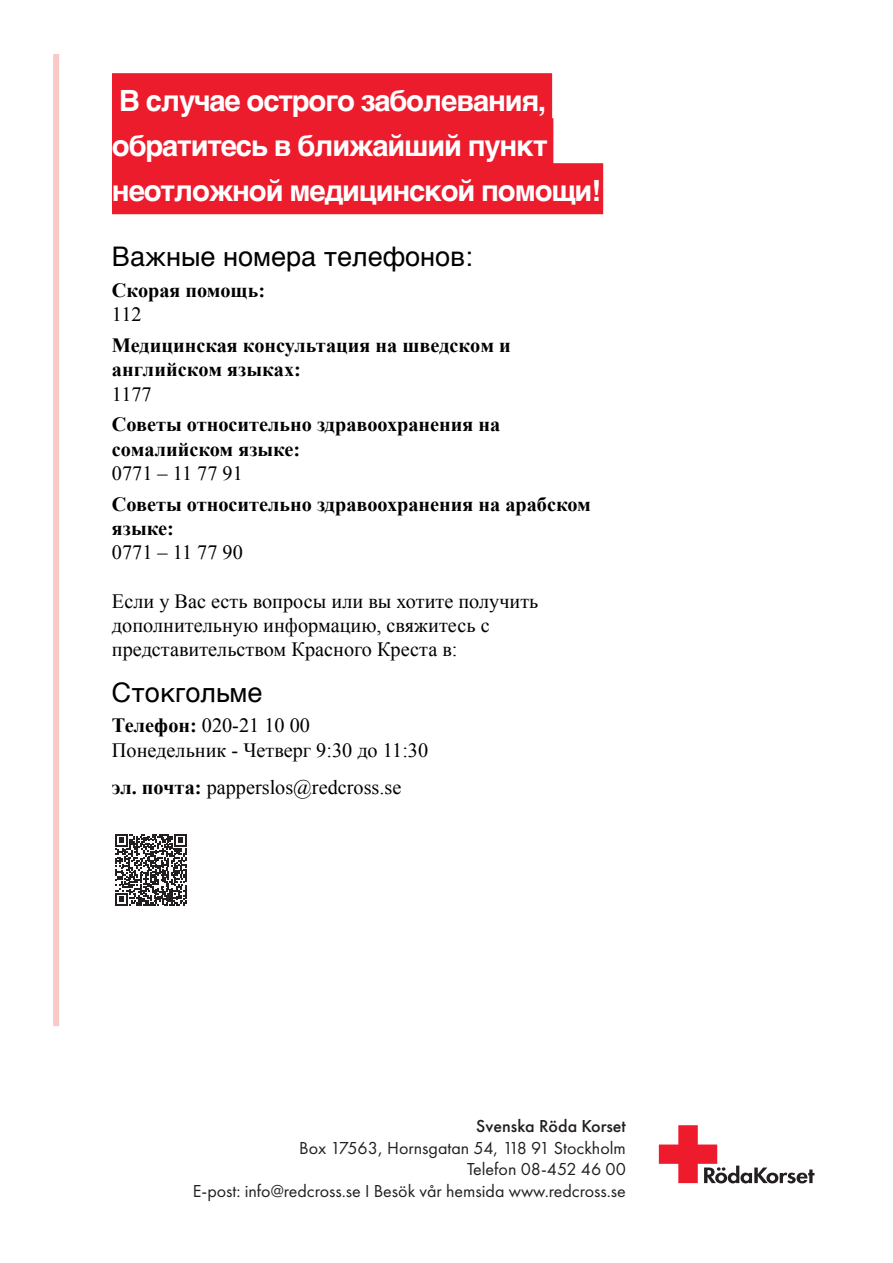
<style>
.page{position:relative;width:893px;height:1263px;background:#fff}
.page>*{position:absolute;margin:0;border:0;box-sizing:border-box;transform-origin:0 0}
.t1{font:700 29.25px/45px "Helvetica";letter-spacing:-.04em;color:#fff}
.t2{font:27px "Helvetica";color:#000001}
.t3{font:20.25px/24.3px "Times New Roman";color:#000001}
.t4{font:700 20.25px/24.3px "Times New Roman";color:#000001}
.t5{font:700 20.25px/24.3px "Times New Roman";color:#000001}
.t6{font:18px/21.6px "Futura PT Book";color:#231f20;text-align:right}
.t7{font:18px "Futura PT Medium";color:#231f20}
.s1{font-weight:400}
.s2{font-style:inherit}
.s3{font-weight:700}
</style>
<div class="page">
<div style="left:112px;top:73px;width:440px;height:51px;background:#ec1c2d"></div>
<div style="left:112px;top:118px;width:441px;height:51px;background:#ec1c2d"></div>
<div style="left:112px;top:163px;width:491px;height:51px;background:#ec1c2d"></div>
<svg style="left:659px;top:1125px;width:155px;height:58px"></svg>
<svg style="left:116px;top:834px;width:71px;height:71px"></svg>
<div style="left:53px;top:54px;width:6px;height:972px;background:#fac9c7"></div>
<h1 class="t1" style="left:112px;top:79px;width:491px">В случае острого заболевания, обратитесь в ближайший пункт неотложной медицинской помощи!</h1>
<h2 class="t2" style="left:112px;top:236px;width:362px">Важные номера телефонов:</h2>
<p class="t4" style="left:112px;top:278px;width:155px">Скорая помощь:</p>
<p class="t4" style="left:112px;top:299px;width:400px;line-height:30.8px"><span class="s1">112<br></span>Медицинская консультация <span class="s2">на шведском и</span></p>
<p class="t5" style="left:112px;top:357px;width:190px">английском языках<span class="s2">:<br></span><span class="s1">1177</span></p>
<p class="t4" style="left:112px;top:412px;width:390px">Советы относительно здравоохранения на сомалийском языке:</p>
<p class="t3" style="left:112px;top:461px;width:132px">0771 – 11 77 91</p>
<p class="t4" style="left:112px;top:491px;width:481px">Советы относительно здравоохранения на арабском языке:</p>
<p class="t3" style="left:112px;top:540px;width:132px">0771 – 11 77 90</p>
<p class="t3" style="left:112px;top:588px;width:428px">Если у Вас есть вопросы или вы хотите получить дополнительную информацию, свяжитесь с представительством Красного Креста в:</p>
<h2 class="t2" style="left:112px;top:671px;width:152px">Стокгольме</h2>
<p class="t3" style="left:112px;top:713px;width:318px"><span class="s3">Телефон:</span> 020-21 10 00<br>Понедельник - Четверг 9:30 до 11:30</p>
<p class="t3" style="left:112px;top:774px;width:291px"><span class="s3">эл. почта:</span> papperslos@redcross.se</p>
<p class="t7" style="left:476px;top:1115px;width:151px">Svenska Röda Korset</p>
<p class="t6" style="left:193px;top:1137px;width:435px">Box 17563, Hornsgatan 54, 118 91 Stockholm<br>Telefon 08-452 46 00<br>E-post: info@redcross.se I Besök vår hemsida www.redcross.se</p>
</div>
